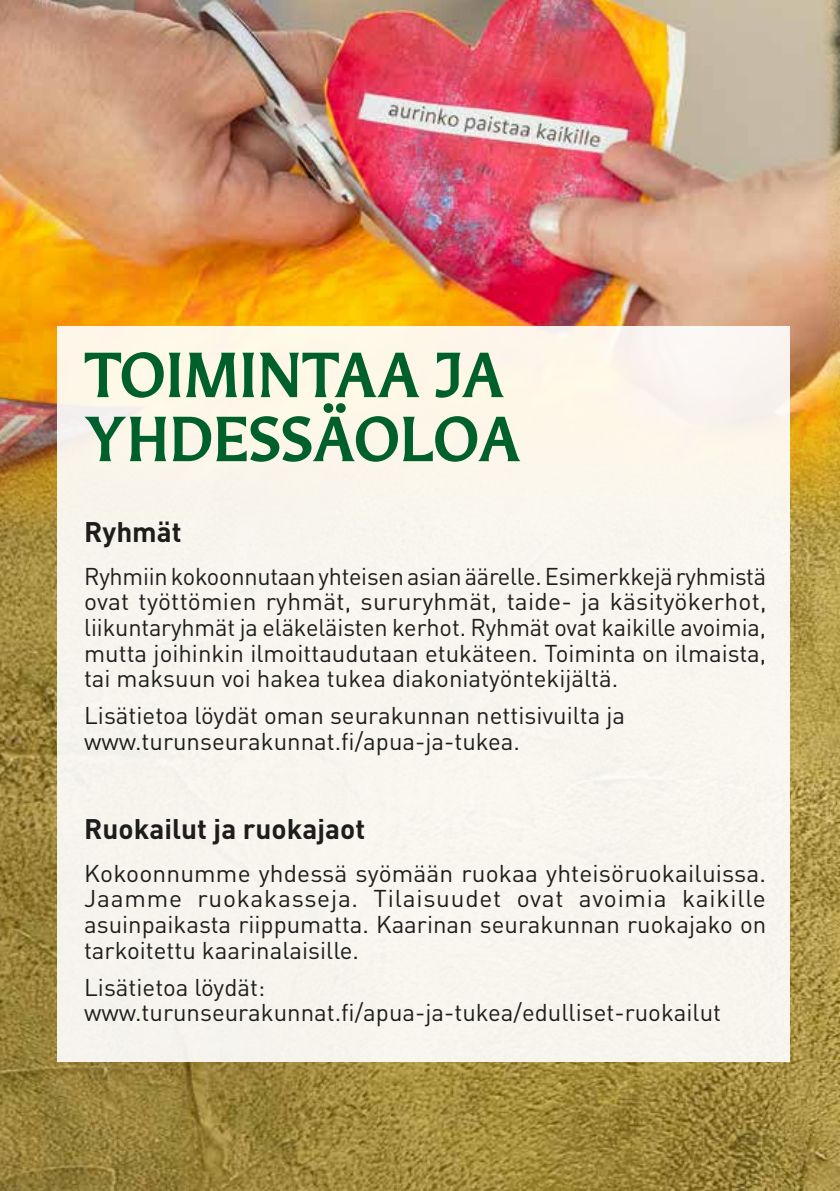
<style>
.page{position:relative;width:840px;height:1191px;background:#fff}
.page>*{position:absolute;margin:0;border:0;box-sizing:border-box;transform-origin:0 0}
.t1{font:700 60px/64px "Martti";color:#00602b}
.t2{font:700 28px "DINOT";color:#1d1d1b}
.t3{font:24px/25.6px "DINOT";color:#1d1d1b;text-align:justify}
</style>
<div class="page">
<img style="left:0;top:571px;width:839px;height:620px">
<img style="left:0;top:0;width:839px;height:571px">
<img style="left:834px;top:630px;width:5px;height:561px">
<div style="left:57px;top:326px;width:732px;height:735px;background:#f8f5ed"></div>
<h1 class="t1" style="left:84px;top:342px;width:438px">TOIMINTAA JA<br>YHDESSÄOLOA</h1>
<p class="t2" style="left:84px;top:513px;width:99px">Ryhmät</p>
<p class="t3" style="left:84px;top:562px;width:683px">Ryhmiin kokoonnutaan yhteisen asian äärelle. Esimerkkejä ryhmistä ovat työttömien ryhmät, sururyhmät, taide- ja käsityökerhot, liikuntaryhmät ja eläkeläisten kerhot. Ryhmät ovat kaikille avoimia, mutta joihinkin ilmoittaudutaan etukäteen. Toiminta on ilmaista, tai maksuun voi hakea tukea diakoniatyöntekijältä.</p>
<p class="t3" style="left:84px;top:701px;width:542px">Lisätietoa löydät oman seurakunnan nettisivuilta ja www.turunseurakunnat.fi/apua-ja-tukea.</p>
<p class="t2" style="left:84px;top:810px;width:282px">Ruokailut ja ruokajaot</p>
<p class="t3" style="left:84px;top:859px;width:683px">Kokoonnumme yhdessä syömään ruokaa yhteisöruokailuissa.<br>Jaamme ruokakasseja. Tilaisuudet ovat avoimia kaikille asuinpaikasta riippumatta. Kaarinan seurakunnan ruokajako on tarkoitettu kaarinalaisille.</p>
<p class="t3" style="left:84px;top:973px;width:638px">Lisätietoa löydät: www.turunseurakunnat.fi/apua-ja-tukea/edulliset-ruokailut</p>
</div>
